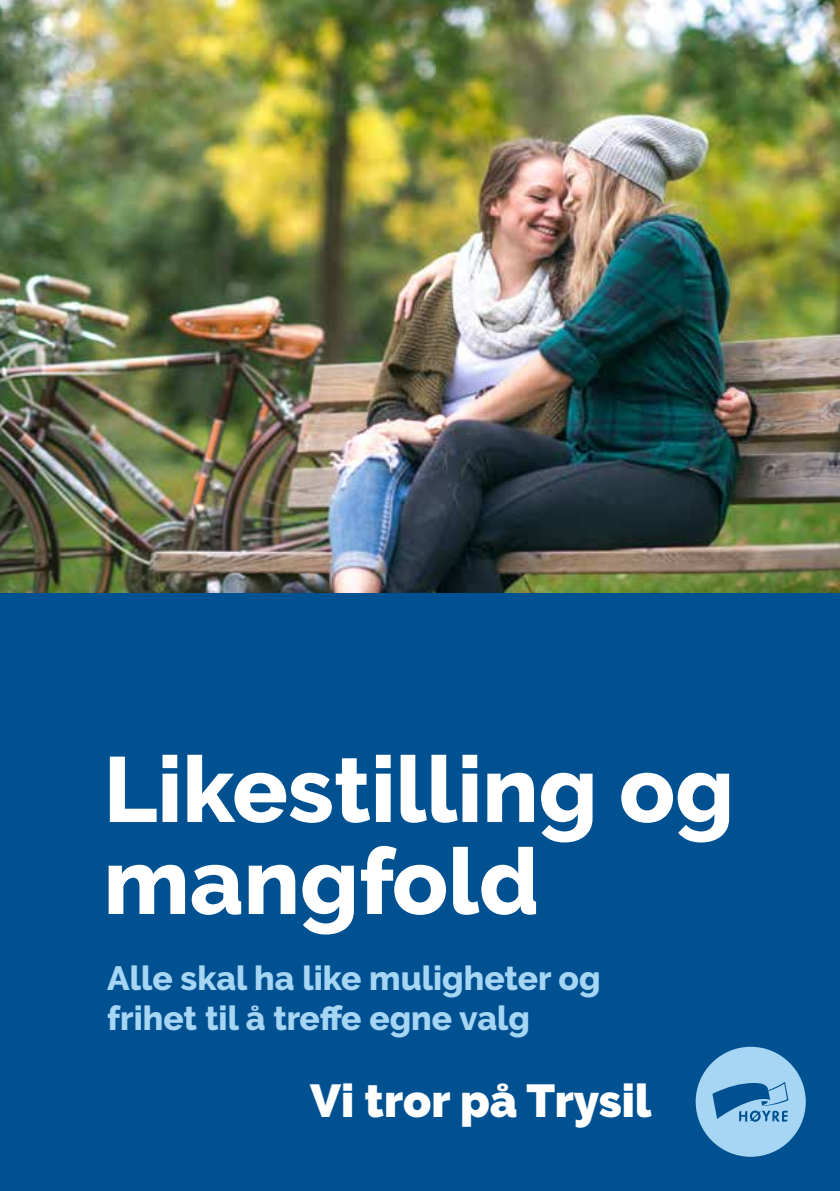
<style>
.page{position:relative;width:840px;height:1191px;background:#fff}
.page>*{position:absolute;margin:0;border:0;box-sizing:border-box;transform-origin:0 0}
.t1{font:800 92px/92px "Raleway";color:#fff}
.t2{font:900 46px "Raleway";color:#fff}
.t3{font:800 33.6px/40px "Raleway";color:#a7d6f5}
</style>
<div class="page">
<div style="left:0;top:0;width:839px;height:1191px;background:#005191"></div>
<img style="left:0;top:0;width:839px;height:592px">
<div style="left:695px;top:1046px;width:110px;height:110px;background:#a7d6f5;border-radius:50%"></div>
<svg style="left:712px;top:1082px;width:76px;height:39px"></svg>
<h1 class="t1" style="left:103px;top:744px;width:631px">Likestilling og mangfold</h1>
<p class="t3" style="left:107px;top:958px;width:494px">Alle skal ha like muligheter og frihet til å treffe egne valg</p>
<h2 class="t2" style="left:310px;top:1074px;width:342px">Vi tror på Trysil</h2>
</div>
